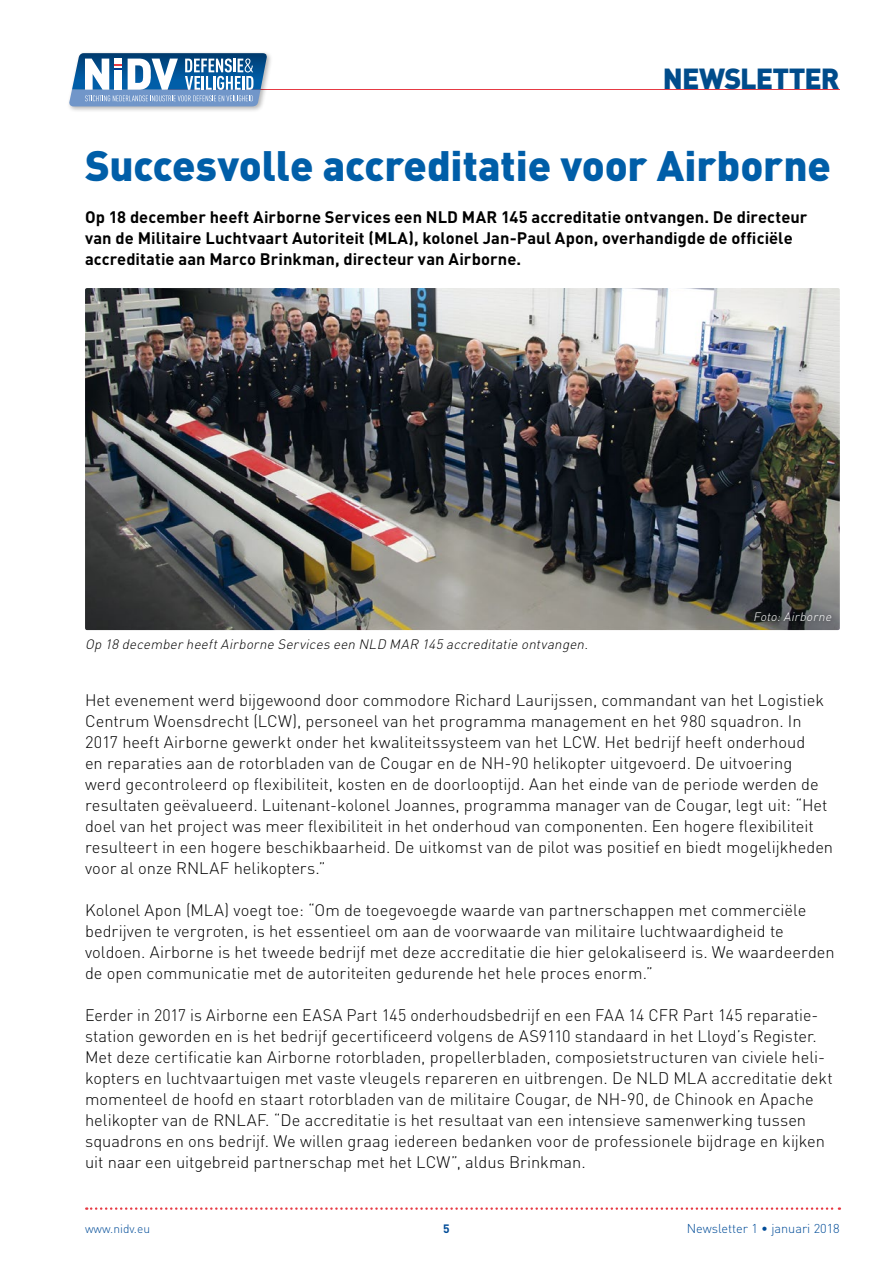
<style>
.page{position:relative;width:893px;height:1263px;background:#fff}
.page>*{position:absolute;margin:0;border:0;box-sizing:border-box;transform-origin:0 0}
.Kop{font:900 42px "DIN Pro";letter-spacing:-.005em;color:#005ea8}
.t1{font:900 28.65px "DIN Pro";letter-spacing:-.03em;color:#004c8b}
.Plat_wit_voor{font:300 16.5px/21px "DIN Pro";color:#000}
.Plat{font:300 16.5px/21px "DIN Pro";color:#000}
.Intro{font:700 16.5px/21px "DIN Pro";letter-spacing:.005em;color:#000}
.Bijschrift{font:italic 300 13.5px "DIN Pro";color:#000}
.t2{font:300 12.75px "DIN Pro";color:#004c98}
.fotoverantwoording{font:italic 300 12px "DIN Pro";color:#fff}
.t3{font:300 12px "DIN Pro";color:#004c98}
.t4{font:700 12px "DIN Pro";color:#004c98}
</style>
<div class="page">
<svg style="left:86px;top:1207px;width:754px;height:3px"></svg>
<hr style="left:165px;top:89px;width:675px;height:1px;background:#e63a44">
<div style="left:67px;top:51px;width:206px;height:62px;background:#000;opacity:.3"></div>
<svg style="left:69px;top:53px;width:199px;height:53px"></svg>
<img style="left:85px;top:288px;width:755px;height:342px">
<div style="left:750px;top:608px;width:86px;height:18px;background:#000;opacity:.35"></div>
<h2 class="t1" style="left:663px;top:59px;width:178px">NEWSLETTER</h2>
<p class="Kop" style="left:85px;top:137px;width:747px">Succesvolle accreditatie voor Airborne</p>
<p class="Intro" style="left:85px;top:206px;width:724px">Op 18 december heeft Airborne Services een NLD MAR 145 accreditatie ontvangen. De directeur van de Militaire Luchtvaart Autoriteit (MLA), kolonel Jan-Paul Apon, overhandigde de officiële accreditatie aan Marco Brinkman, directeur van Airborne.</p>
<p class="Bijschrift" style="left:85px;top:635px;width:508px">Op 18 decemberheeftAirborne Services een NLD MAR 145 accreditatie ontvangen.</p>
<p class="fotoverantwoording" style="left:753px;top:609px;width:83px">Foto:Airborne</p>
<p class="Plat" style="left:85px;top:689px;width:750px">Het evenement werd bijgewoond door commodore Richard Laurijssen, commandant van het Logistiek Centrum Woensdrecht (LCW), personeel van het programma management en het 980 squadron. In 2017 heeft Airborne gewerkt onder het kwaliteitssysteem van het LCW. Het bedrijf heeft onderhoud<br>en reparaties aan de rotorbladen van de Cougar en de NH-90 helikopter uitgevoerd. De uitvoering<br>werd gecontroleerd op flexibiliteit, kosten en de doorlooptijd. Aan het einde van de periode werden de resultaten geëvalueerd. Luitenant-kolonel Joannes, programma manager van de Cougar, legt uit: “Het doel van het project was meer flexibiliteit in het onderhoud van componenten. Een hogere flexibiliteit resulteert in een hogere beschikbaarheid. De uitkomst van de pilot was positief en biedt mogelijkheden voor al onze RNLAF helikopters.”</p>
<p class="Plat_wit_voor" style="left:85px;top:899px;width:751px">Kolonel Apon (MLA) voegt toe: “Om de toegevoegde waarde van partnerschappen met commerciële bedrijven te vergroten, is het essentieel om aan de voorwaarde van militaire luchtwaardigheid te voldoen. Airborne is het tweede bedrijf met deze accreditatie die hier gelokaliseerd is. We waardeerden de open communicatie met de autoriteiten gedurende het hele proces enorm.”</p>
<p class="Plat_wit_voor" style="left:85px;top:1004px;width:749px">Eerder in 2017 is Airborne een EASA Part 145 onderhoudsbedrijf en een FAA 14 CFR Part 145 reparatie&shy;station geworden en is het bedrijf gecertificeerd volgens de AS9110 standaard in het Lloyd’s Register.<br>Met deze certificatie kan Airborne rotorbladen, propellerbladen, composietstructuren van civiele heli&shy;kopters en luchtvaartuigen met vaste vleugels repareren en uitbrengen. De NLD MLA accreditatie dekt momenteel de hoofd en staart rotorbladen van de militaire Cougar, de NH-90, de Chinook en Apache helikopter van de RNLAF. “De accreditatie is het resultaat van een intensieve samenwerking tussen squadrons en ons bedrijf. We willen graag iedereen bedanken voor de professionele bijdrage en kijken uit naar een uitgebreid partnerschap met het LCW”, aldus Brinkman.</p>
<p class="t3" style="left:85px;top:1220px;width:67px">www.nidv.eu</p>
<p class="t4" style="left:443px;top:1220px;width:8px">5</p>
<p class="t2" style="left:687px;top:1219px;width:155px">Newsletter 1 • januari 2018</p>
</div>
